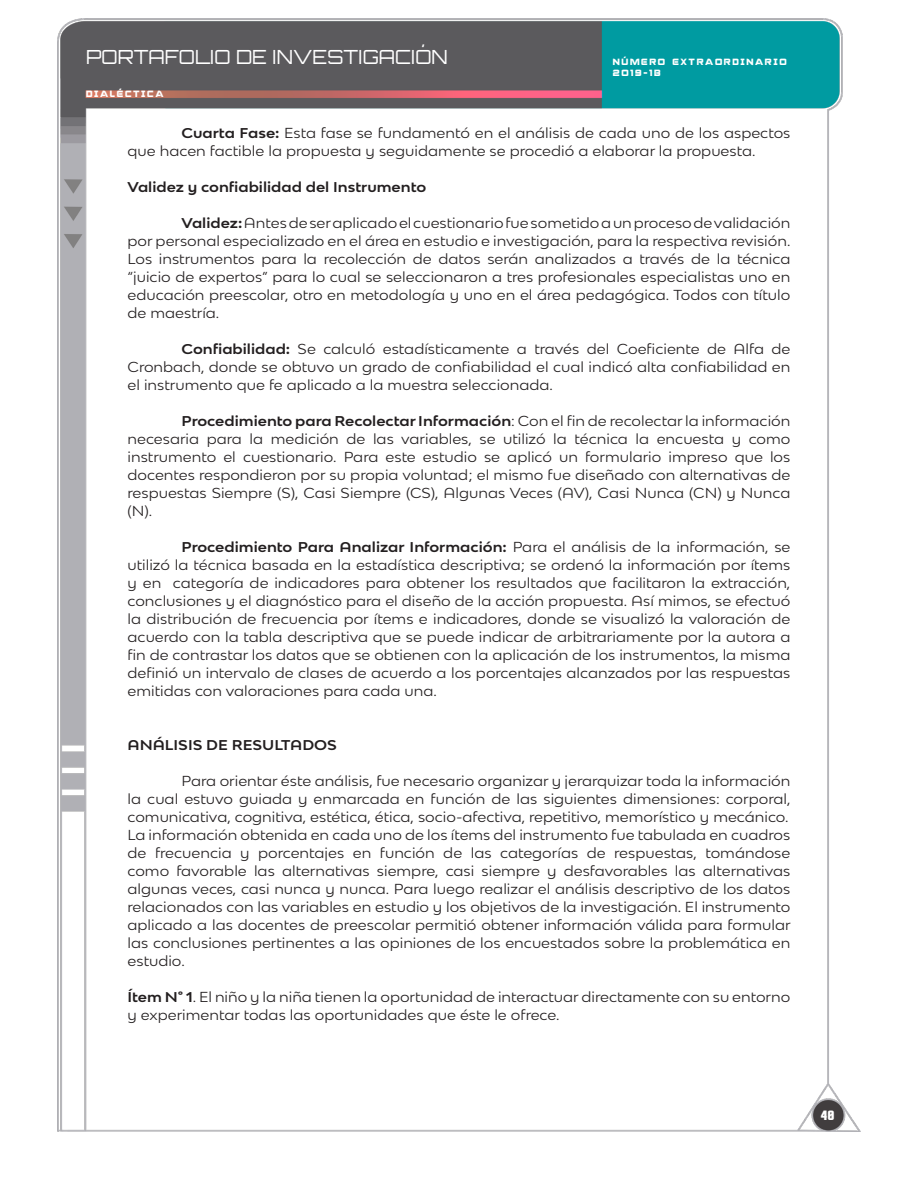
<style>
.page{position:relative;width:918px;height:1188px;background:#fff}
.page>*{position:absolute;margin:0;border:0;box-sizing:border-box;transform-origin:0 0}
.t1{font:19.5px "Orbitron";color:#fff}
.t2{font:700 16.5px "Motion Control";color:#fff}
.t3{font:expanded 13.5px/18px "Bw Modelica SS01";color:#231f20;text-align:justify}
.t4{font:700 expanded 13.5px "Bw Modelica SS01";color:#231f20}
.t5{font:9px/10.8px "Praetorian";letter-spacing:.18em;color:#fff}
.s1{font-weight:700}
</style>
<div class="page">
<img style="left:58px;top:18px;width:802px;height:1114px">
<h1 class="t1" style="left:86px;top:44px;width:363px">PORTAFOLIO DE INVESTIGACIÓN</h1>
<p class="t5" style="left:86px;top:88px;width:79px">DIALÉCTICA</p>
<p class="t5" style="left:613px;top:56px;width:175px">NÚMERO EXTRAORDINARIO<br>2019-1B</p>
<p class="t3" style="left:128px;top:124px;width:664px;text-indent:54px"><span class="s1">Cuarta Fase:</span> Esta fase se fundamentó en el análisis de cada uno de los aspectos que hacen factible la propuesta y seguidamente se procedió a elaborar la propuesta.</p>
<p class="t4" style="left:128px;top:178px;width:300px">Validez y confiabilidad del Instrumento</p>
<p class="t3" style="left:128px;top:214px;width:664px;text-indent:54px"><span class="s1">Validez:</span> Antes de ser aplicado el cuestionario fue sometido a un proceso de validación por personal especializado en el área en estudio e investigación, para la respectiva revisión.<br>Los instrumentos para la recolección de datos serán analizados a través de la técnica “juicio de expertos” para lo cual se seleccionaron a tres profesionales especialistas uno en educación preescolar, otro en metodología y uno en el área pedagógica. Todos con título de maestría.</p>
<p class="t3" style="left:128px;top:340px;width:664px;text-indent:54px"><span class="s1">Confiabilidad:</span> Se calculó estadísticamente a través del Coeficiente de Alfa de Cronbach, donde se obtuvo un grado de confiabilidad el cual indicó alta confiabilidad en el instrumento que fe aplicado a la muestra seleccionada.</p>
<p class="t3" style="left:128px;top:412px;width:664px;text-indent:54px"><span class="s1">Procedimiento para Recolectar Información</span>: Con el fin de recolectar la información necesaria para la medición de las variables, se utilizó la técnica la encuesta y como instrumento el cuestionario. Para este estudio se aplicó un formulario impreso que los docentes respondieron por su propia voluntad; el mismo fue diseñado con alternativas de respuestas Siempre (S), Casi Siempre (CS), Algunas Veces (AV), Casi Nunca (CN) y Nunca (N).</p>
<p class="t3" style="left:128px;top:538px;width:664px;text-indent:54px"><span class="s1">Procedimiento Para Analizar Información:</span> Para el análisis de la información, se utilizó la técnica basada en la estadística descriptiva; se ordenó la información por ítems y en categoría de indicadores para obtener los resultados que facilitaron la extracción, conclusiones y el diagnóstico para el diseño de la acción propuesta. Así mimos, se efectuó la distribución de frecuencia por ítems e indicadores, donde se visualizó la valoración de acuerdo con la tabla descriptiva que se puede indicar de arbitrariamente por la autora a fin de contrastar los datos que se obtienen con la aplicación de los instrumentos, la misma definió un intervalo de clases de acuerdo a los porcentajes alcanzados por las respuestas emitidas con valoraciones para cada una.</p>
<p class="t4" style="left:128px;top:736px;width:211px">ANÁLISIS DE RESULTADOS</p>
<p class="t3" style="left:128px;top:772px;width:664px;text-indent:54px">Para orientar éste análisis, fue necesario organizar y jerarquizar toda la información la cual estuvo guiada y enmarcada en función de las siguientes dimensiones: corporal, comunicativa, cognitiva, estética, ética, socio-afectiva, repetitivo, memorístico y mecánico.</p>
<p class="t3" style="left:128px;top:826px;width:665px">La información obtenida en cada uno de los ítems del instrumento fue tabulada en cuadros de frecuencia y porcentajes en función de las categorías de respuestas, tomándose como favorable las alternativas siempre, casi siempre y desfavorables las alternativas algunas veces, casi nunca y nunca. Para luego realizar el análisis descriptivo de los datos relacionados con las variables en estudio y los objetivos de la investigación. El instrumento aplicado a las docentes de preescolar permitió obtener información válida para formular las conclusiones pertinentes a las opiniones de los encuestados sobre la problemática en estudio.</p>
<p class="t3" style="left:128px;top:988px;width:664px"><span class="s1">Ítem N° 1</span>. El niño y la niña tienen la oportunidad de interactuar directamente con su entorno y experimentar todas las oportunidades que éste le ofrece.</p>
<p class="t2" style="left:821px;top:1108px;width:16px">40</p>
</div>
